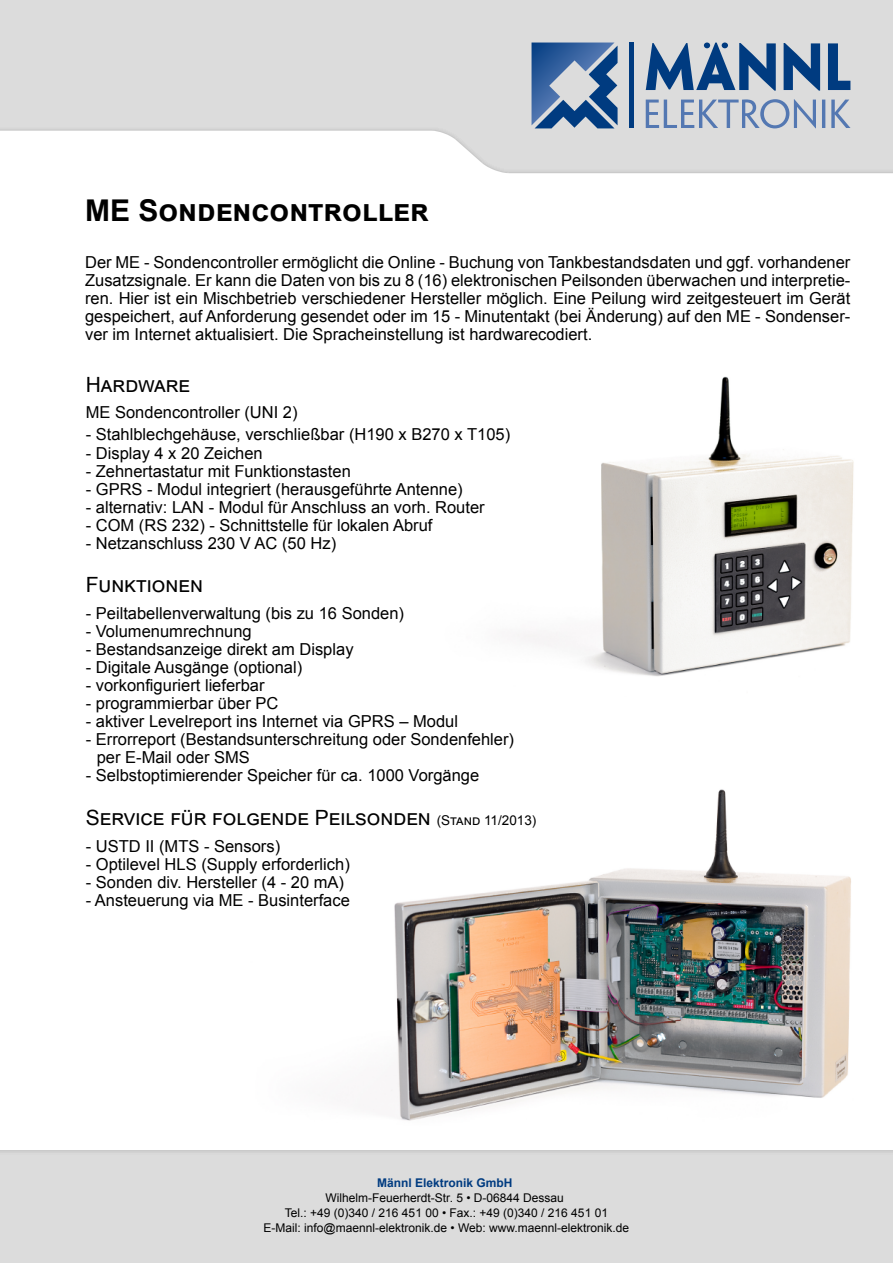
<style>
.page{position:relative;width:893px;height:1263px;background:#fff}
.page>*{position:absolute;margin:0;border:0;box-sizing:border-box;transform-origin:0 0}
.t1{font:700 30px "Arial";color:#000}
.t2{font:21px "Arial";color:#000}
.t3{font:16.5px/18px "Arial";color:#000;text-align:justify}
.t4{font:12px/15px "Arial";color:#000;text-align:center}
.t5{font:700 12px "Arial";color:#003b80}
.s1{font-size:13.5px}
</style>
<div class="page">
<img style="left:373px;top:789px;width:478px;height:332px">
<img style="left:517px;top:376px;width:337px;height:301px">
<div style="left:0;top:1152px;width:893px;height:111px;background:#dcdcdc"></div>
<div style="left:0;top:1150px;width:893px;height:5px;background:#d2d2d2"></div>
<div style="left:0;top:0;width:893px;height:43px;background:#dcdcdc"></div>
<svg style="left:0;top:43px;width:893px;height:130px"></svg>
<h1 class="t1" style="left:85px;top:190px;width:345px">ME SONDENCONTROLLER</h1>
<p class="t3" style="left:85px;top:253px;width:767px">Der ME - Sondencontroller ermöglicht die Online - Buchung von Tankbestandsdaten und ggf. vorhandener Zusatzsignale. Er kann die Daten von bis zu 8 (16) elektronischen Peilsonden überwachen und interpretie&shy;ren. Hier ist ein Mischbetrieb verschiedener Hersteller möglich. Eine Peilung wird zeitgesteuert im Gerät gespeichert, auf Anforderung gesendet oder im 15 - Minutentakt (bei Änderung) auf den ME - Sondenser&shy;ver im Internet aktualisiert. Die Spracheinstellung ist hardwarecodiert.</p>
<p class="t2" style="left:86px;top:371px;width:106px">HARDWARE</p>
<p class="t3" style="left:86px;top:403px;width:213px">ME Sondencontroller (UNI 2)</p>
<p class="t3" style="left:86px;top:426px;width:426px">- Stahlblechgehäuse, verschließbar (H190 x B270 x T105)</p>
<p class="t3" style="left:86px;top:444px;width:178px">- Display 4 x 20 Zeichen</p>
<p class="t3" style="left:86px;top:462px;width:267px">- Zehnertastatur mit Funktionstasten</p>
<p class="t3" style="left:86px;top:480px;width:378px">- GPRS - Modul integriert (herausgeführte Antenne)</p>
<p class="t3" style="left:86px;top:498px;width:400px">- alternativ: LAN - Modul für Anschluss an vorh. Router</p>
<p class="t3" style="left:86px;top:516px;width:348px">- COM (RS 232) - Schnittstelle für lokalen Abruf</p>
<p class="t3" style="left:86px;top:534px;width:252px">- Netzanschluss 230 V AC (50 Hz)</p>
<p class="t2" style="left:86px;top:570px;width:119px">FUNKTIONEN</p>
<p class="t3" style="left:86px;top:604px;width:320px">- Peiltabellenverwaltung (bis zu 16 Sonden)</p>
<p class="t3" style="left:86px;top:622px;width:167px">- Volumenumrechnung</p>
<p class="t3" style="left:86px;top:640px;width:269px">- Bestandsanzeige direkt am Display</p>
<p class="t3" style="left:86px;top:658px;width:218px">- Digitale Ausgänge (optional)</p>
<p class="t3" style="left:86px;top:676px;width:180px">- vorkonfiguriert lieferbar</p>
<p class="t3" style="left:86px;top:694px;width:194px">- programmierbar über PC</p>
<p class="t3" style="left:86px;top:712px;width:374px">- aktiver Levelreport ins Internet via GPRS – Modul</p>
<p class="t3" style="left:97px;top:730px;width:419px;text-indent:-11px">- Errorreport (Bestandsunterschreitung oder Sondenfehler) per E-Mail oder SMS</p>
<p class="t3" style="left:86px;top:766px;width:395px">- Selbstoptimierender Speicher für ca. 1000 Vorgänge</p>
<p class="t2" style="left:86px;top:803px;width:452px">SERVICE FÜR FOLGENDE PEILSONDEN <span class="s1">(STAND 11/2013)</span></p>
<p class="t3" style="left:86px;top:837px;width:196px">- USTD II (MTS - Sensors)</p>
<p class="t3" style="left:86px;top:855px;width:266px">- Optilevel HLS (Supply erforderlich)</p>
<p class="t3" style="left:86px;top:873px;width:260px">- Sonden div. Hersteller (4 - 20 mA)</p>
<p class="t3" style="left:86px;top:891px;width:266px">- Ansteuerung via ME - Businterface</p>
<p class="t5" style="left:377px;top:1174px;width:137px">Männl Elektronik GmbH</p>
<p class="t4" style="left:264px;top:1190px;width:367px">Wilhelm-Feuerherdt-Str. 5 • D-06844 Dessau<br>Tel.: +49 (0)340 / 216 451 00 • Fax.: +49 (0)340 / 216 451 01<br>E-Mail: info@maennl-elektronik.de • Web: www.maennl-elektronik.de</p>
</div>
